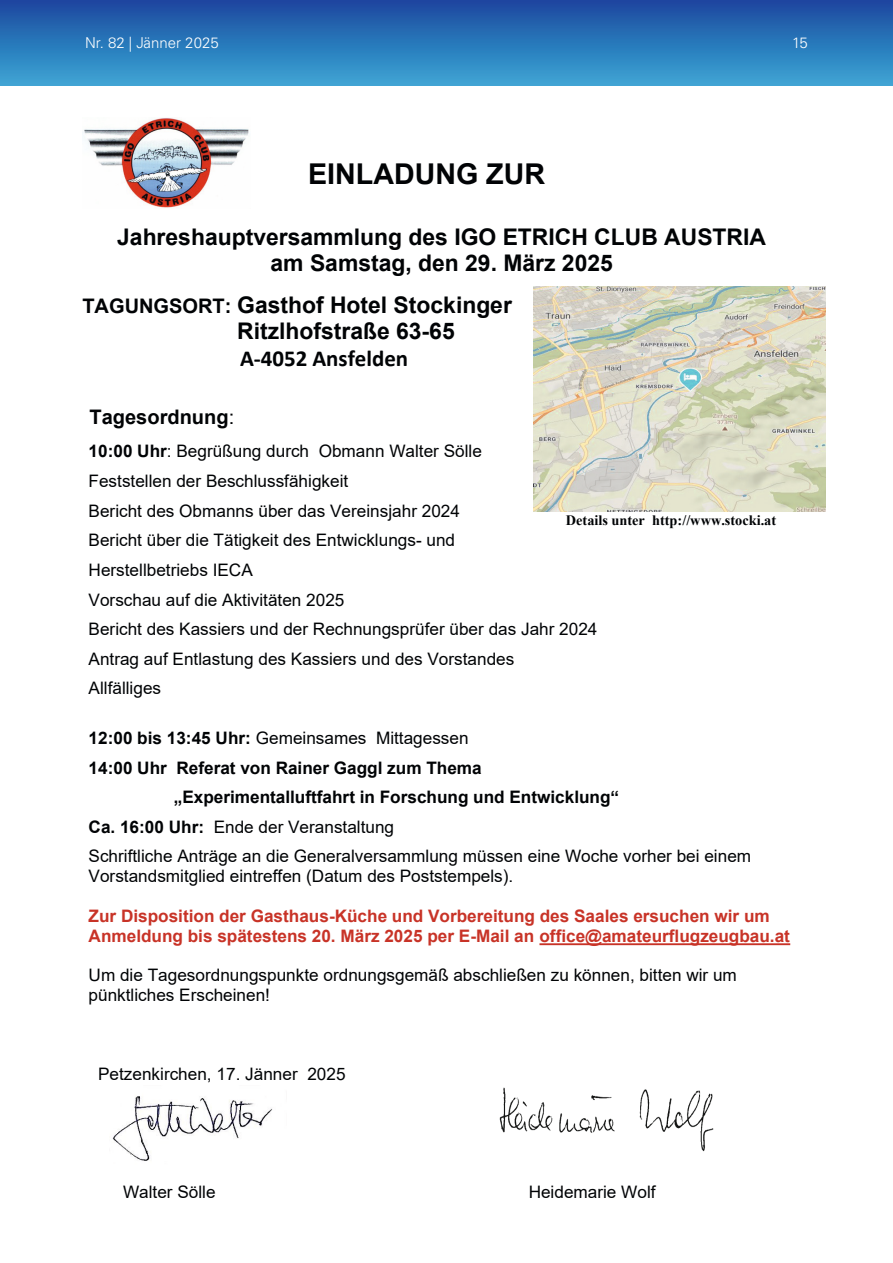
<style>
.page{position:relative;width:893px;height:1263px;background:#fff}
.page>*{position:absolute;margin:0;border:0;box-sizing:border-box;transform-origin:0 0}
.t1{font:700 28.65px "Arial";color:#010305}
.t2{font:700 22.95px/26.4px "Arial";color:#010305;text-align:center}
.t3{font:700 22.95px "Calibri";color:#010305}
.t4{font:700 20.1px "Arial";color:#010305}
.t5{font:17.25px/29.7px "Arial";color:#010305}
.t6{font:700 17.25px/19.8px "Arial";color:#c83327}
.t7{font:700 17.25px "Arial";color:#010305}
.t8{font:300 15px "Univers LT Std";color:#fff}
.t9{font:700 14.25px "Times New Roman";color:#010305}
.s1{font-size:20.1px}
.s2{font-weight:400}
.s3{font-weight:700}
</style>
<div class="page">
<div style="left:0;top:0;width:893px;height:85px;background:linear-gradient(to bottom,#1a479e,#3ba6d4)"></div>
<hr style="left:539px;top:943px;width:251px;height:2px;background:#c83327">
<img style="left:499px;top:1087px;width:215px;height:65px">
<img style="left:84px;top:118px;width:165px;height:90px">
<img style="left:534px;top:286px;width:292px;height:226px">
<img style="left:112px;top:1096px;width:161px;height:65px">
<p class="t8" style="left:85px;top:34px;width:135px">Nr. 82 | Jänner 2025</p>
<p class="t8" style="left:792px;top:34px;width:17px">15</p>
<h1 class="t1" style="left:308px;top:163px;width:238px">EINLADUNG ZUR</h1>
<h2 class="t2" style="left:117px;top:226px;width:650px">Jahreshauptversammlung des IGO ETRICH CLUB AUSTRIA am Samstag, den 29. März 2025</h2>
<h2 class="t2" style="left:237px;top:293px;width:276px;text-align:left;text-indent:-155px"><span class="s1">TAGUNGSORT:</span> Gasthof Hotel Stockinger<br>Ritzlhofstraße 63-65</h2>
<h2 class="t3" style="left:240px;top:350px;width:170px">A-4052 Ansfelden</h2>
<p class="t4" style="left:90px;top:409px;width:146px">Tagesordnung<span class="s2">:</span></p>
<p class="t5" style="left:89px;top:438px;width:510px"><span class="s3">10:00 Uhr</span>: Begrüßung durch Obmann Walter Sölle<br>Feststellen der Beschlussfähigkeit<br>Bericht des Obmanns über das Vereinsjahr 2024<br>Bericht über die Tätigkeit des Entwicklungs- und<br>Herstellbetriebs IECA<br>Vorschau auf die Aktivitäten 2025<br>Bericht des Kassiers und der Rechnungsprüfer über das Jahr 2024<br>Antrag auf Entlastung des Kassiers und des Vorstandes<br>Allfälliges</p>
<p class="t5" style="left:89px;top:724px;width:382px"><span class="s3">12:00 bis 13:45 Uhr:</span> Gemeinsames Mittagessen</p>
<p class="t7" style="left:89px;top:761px;width:395px">14:00 Uhr Referat von Rainer Gaggl zum Thema</p>
<p class="t7" style="left:174px;top:790px;width:447px">„Experimentalluftfahrt in Forschung und Entwicklung“</p>
<p class="t5" style="left:89px;top:813px;width:307px"><span class="s3">Ca. 16:00 Uhr:</span> Ende der Veranstaltung</p>
<p class="t5" style="left:89px;top:843px;width:664px">Schriftliche Anträge an die Generalversammlung müssen eine Woche vorher bei einem</p>
<p class="t5" style="left:89px;top:863px;width:426px">Vorstandsmitglied eintreffen (Datum des Poststempels).</p>
<p class="t6" style="left:89px;top:907px;width:703px">Zur Disposition der Gasthaus-Küche und Vorbereitung des Saales ersuchen wir um<br>Anmeldung bis spätestens 20. März 2025 per E-Mail an office@amateurflugzeugbau.at</p>
<p class="t5" style="left:89px;top:967px;width:650px;line-height:19.8px">Um die Tagesordnungspunkte ordnungsgemäß abschließen zu können, bitten wir um pünktliches Erscheinen!</p>
<p class="t9" style="left:566px;top:516px;width:212px">Details unter http://www.stocki.at</p>
<p class="t5" style="left:98px;top:1060px;width:249px">Petzenkirchen, 17. Jänner 2025</p>
<p class="t5" style="left:123px;top:1179px;width:94px">Walter Sölle</p>
<p class="t5" style="left:529px;top:1179px;width:128px">Heidemarie Wolf</p>
</div>
